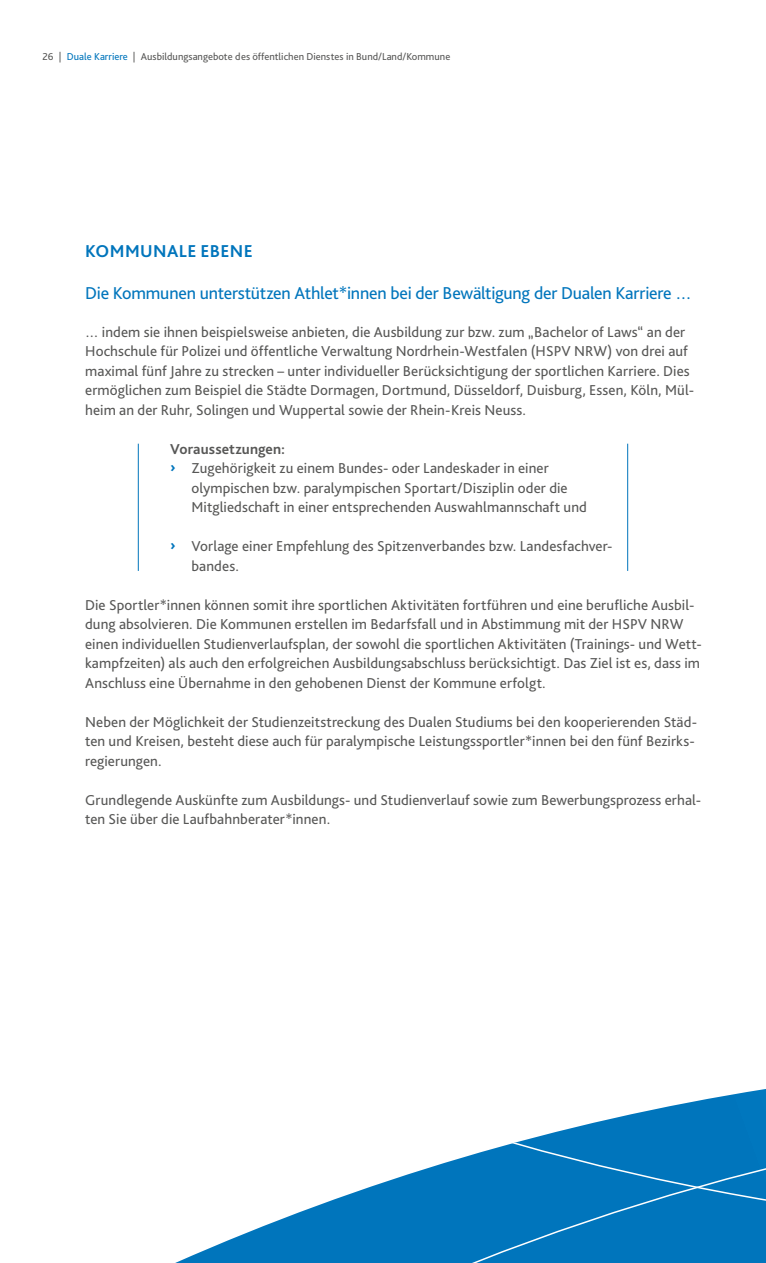
<style>
.page{position:relative;width:766px;height:1263px;background:#fff}
.page>*{position:absolute;margin:0;border:0;box-sizing:border-box;transform-origin:0 0}
.t1{font:18px "Bliss Pro";letter-spacing:-.015em;color:#0075bc}
.t2{font:700 18px "Bliss Pro";letter-spacing:.02em;color:#0075bc}
.t3{font:15px/19.5px "Bliss Pro";letter-spacing:.005em;color:#575756}
.t4{font:700 15px "Bliss Pro";letter-spacing:.01em;color:#575756}
.t5{font:10.5px "Bliss Pro";color:#575756}
.s1{color:#0075bc}
</style>
<div class="page">
<svg style="left:175px;top:1235px;width:590px;height:28px;background:#107dc0"></svg>
<svg style="left:241px;top:1089px;width:524px;height:146px"></svg>
<hr style="left:627px;top:444px;width:1px;height:127px;background:#0075bc">
<hr style="left:138px;top:444px;width:1px;height:127px;background:#0075bc">
<p class="t5" style="left:43px;top:50px;width:409px">26 | <span class="s1">Duale Karriere</span> | Ausbildungsangebote des öffentlichen Dienstes in Bund/Land/Kommune</p>
<p class="t2" style="left:85px;top:240px;width:169px">KOMMUNALE EBENE</p>
<p class="t1" style="left:85px;top:282px;width:607px">Die Kommunen unterstützen Athlet*innen bei der Bewältigung der Dualen Karriere …</p>
<p class="t3" style="left:85px;top:322px;width:610px">… indem sie ihnen beispielsweise anbieten, die Ausbildung zur bzw. zum „Bachelor of Laws“ an der Hochschule für Polizei und öffentliche Verwaltung Nordrhein-Westfalen (HSPV NRW) von drei auf maximal fünf Jahre zu strecken – unter individueller Berücksichtigung der sportlichen Karriere. Dies ermöglichen zum Beispiel die Städte Dormagen, Dortmund, Düsseldorf, Duisburg, Essen, Köln, Mül&shy;heim an der Ruhr, Solingen und Wuppertal sowie der Rhein-Kreis Neuss.</p>
<p class="t4" style="left:170px;top:439px;width:116px">Voraussetzungen:</p>
<p class="t3" style="left:191px;top:458px;width:397px">Zugehörigkeit zu einem Bundes- oder Landeskader in einer olympischen bzw. paralympischen Sportart/Disziplin oder die<br>Mitgliedschaft in einer entsprechenden Auswahlmannschaft und</p>
<p class="t3" style="left:191px;top:536px;width:422px">Vorlage einer Empfehlung des Spitzenverbandes bzw. Landesfachver&shy;bandes.</p>
<p class="t3" style="left:85px;top:595px;width:618px">Die Sportler*innen können somit ihre sportlichen Aktivitäten fortführen und eine berufliche Ausbil&shy;dung absolvieren. Die Kommunen erstellen im Bedarfsfall und in Abstimmung mit der HSPV NRW einen individuellen Studienverlaufsplan, der sowohl die sportlichen Aktivitäten (Trainings- und Wett&shy;kampfzeiten) als auch den erfolgreichen Ausbildungsabschluss berücksichtigt. Das Ziel ist es, dass im Anschluss eine Übernahme in den gehobenen Dienst der Kommune erfolgt.</p>
<p class="t3" style="left:85px;top:712px;width:613px">Neben der Möglichkeit der Studienzeitstreckung des Dualen Studiums bei den kooperierenden Städ&shy;ten und Kreisen, besteht diese auch für paralympische Leistungssportler*innen bei den fünf Bezirks&shy;regierungen.</p>
<p class="t3" style="left:85px;top:790px;width:617px">Grundlegende Auskünfte zum Ausbildungs- und Studienverlauf sowie zum Bewerbungsprozess erhal&shy;ten Sie über die Laufbahnberater*innen.</p>
</div>
